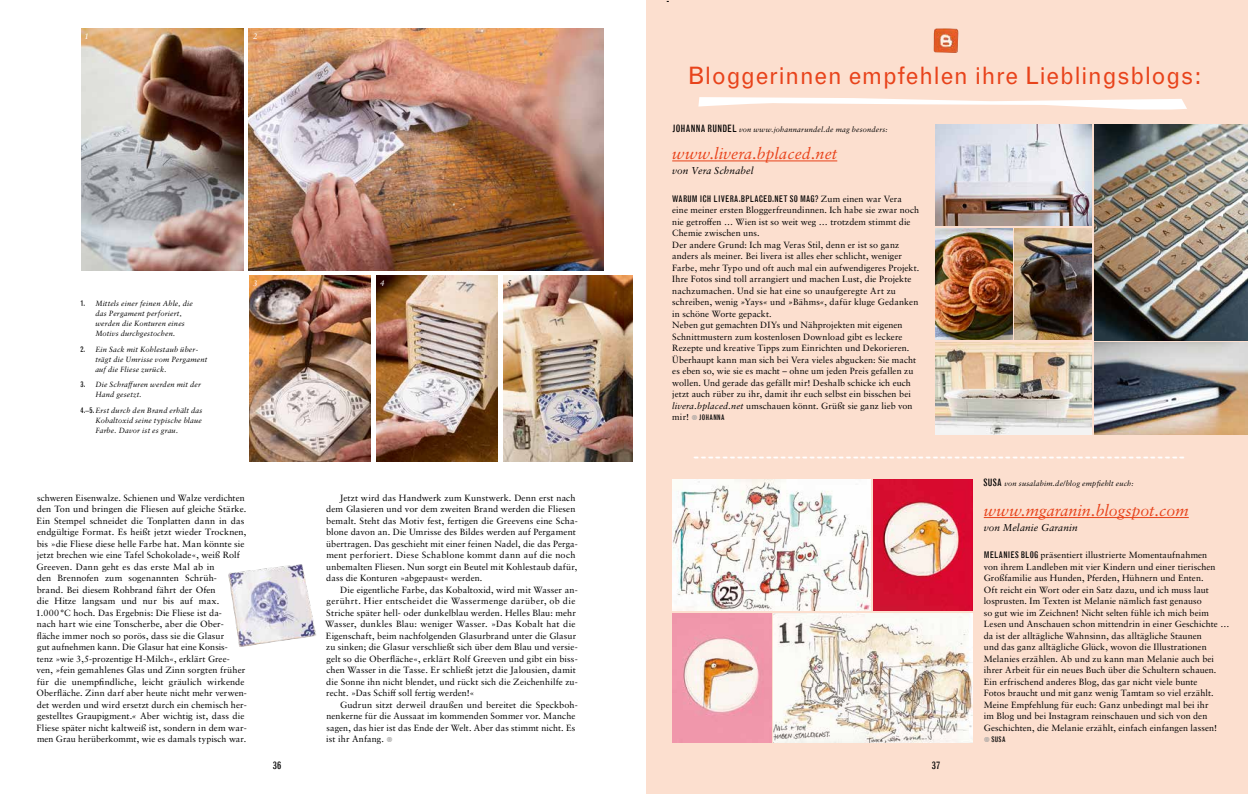
<style>
.page{position:relative;width:1248px;height:794px;background:#fff}
.page>*{position:absolute;margin:0;border:0;box-sizing:border-box;transform-origin:0 0}
.t1{font:24px "Grotesque";letter-spacing:.015em;color:#e8431b}
.t2{font:italic 16px "Sabon LT Pro";letter-spacing:.005em;color:#e8431b}
.t3{font:15px "HVD Poster";color:#fff}
.t4{font:italic 10px "Sabon LT Pro";letter-spacing:.015em;color:#000}
.t5{font:condensed 10px "Grotesque";color:#000}
.t6{font:9px/11.5px "Sabon LT Pro";letter-spacing:.01em;color:#000}
.t7{font:condensed 9px "Grotesque";letter-spacing:.025em;color:#000}
.t8{font:italic 8px "Sabon LT Pro";color:#fff}
.t9{font:italic 8px "Sabon LT Pro";color:#000}
.t10{font:italic 7.5px/10px "Sabon LT Pro";letter-spacing:.025em;color:#000}
.t11{font:condensed 7.5px "Grotesque";letter-spacing:.04em;color:#000}
.s1{font-family:"Grotesque";font-style:normal;font-stretch:condensed}
.s2{font-style:italic}
.s3{font-family:"Grotesque";font-style:normal;font-stretch:condensed;font-size:10px}
.s4{font-family:"Sabon LT Pro";font-stretch:normal}
.s5{font-family:"Sabon LT Pro";font-stretch:normal;font-size:9px}
.s6{font-family:"Grotesque";font-stretch:condensed}
</style>
<div class="page">
<img style="left:81px;top:28px;width:162px;height:242px">
<img style="left:249px;top:28px;width:354px;height:242px">
<img style="left:249px;top:276px;width:121px;height:185px">
<img style="left:376px;top:276px;width:121px;height:185px">
<img style="left:503px;top:276px;width:129px;height:185px">
<img style="left:228px;top:564px;width:88px;height:83px">
<div style="left:646px;top:0;width:601px;height:794px;background:#fcdfcf"></div>
<svg style="left:698px;top:97px;width:488px;height:13px"></svg>
<img style="left:933px;top:28px;width:25px;height:25px">
<hr style="left:983px;top:517px;width:205px;height:1px;background:#e8431b">
<hr style="left:672px;top:160px;width:165px;height:1px;background:#e8431b">
<img style="left:672px;top:479px;width:198px;height:131px">
<img style="left:672px;top:613px;width:99px;height:129px">
<img style="left:873px;top:479px;width:99px;height:132px">
<img style="left:774px;top:613px;width:198px;height:129px">
<img style="left:1094px;top:343px;width:153px;height:91px">
<img style="left:935px;top:343px;width:156px;height:91px">
<img style="left:1014px;top:229px;width:77px;height:111px">
<img style="left:935px;top:229px;width:77px;height:111px">
<img style="left:935px;top:124px;width:156px;height:101px">
<img style="left:1094px;top:125px;width:153px;height:215px">
<p class="t8" style="left:85px;top:31px;width:6px">1</p>
<p class="t8" style="left:253px;top:31px;width:6px">2</p>
<p class="t10" style="left:95px;top:298px;width:99px;text-indent:-15px"><span class="s1">1.</span> Mittels einer feinen Ahle, die das Pergament perforiert, werden die Konturen eines<br>Motivs durchgestochen.</p>
<p class="t10" style="left:95px;top:344px;width:113px;text-indent:-15px"><span class="s1">2.</span> Ein Sack mit Kohlestaub über&shy;trägt die Umrisse vom Pergament auf die Fliese zurück.</p>
<p class="t10" style="left:95px;top:379px;width:107px;text-indent:-15px"><span class="s1">3.</span> Die Schraffuren werden mit der<br>Hand gesetzt.</p>
<p class="t10" style="left:95px;top:405px;width:109px;text-align:justify;text-indent:-15px"><span class="s1">4.–5.</span>Erst durch den Brand erhält das Kobaltoxid seine typische blaue Farbe. Davor ist es grau.</p>
<p class="t8" style="left:253px;top:278px;width:6px">3</p>
<p class="t8" style="left:380px;top:278px;width:6px">4</p>
<p class="t9" style="left:507px;top:278px;width:6px">5</p>
<p class="t6" style="left:36px;top:491px;width:212px">schweren Eisenwalze. Schienen und Walze verdichten den Ton und bringen die Fliesen auf gleiche Stärke.<br>Ein Stempel schneidet die Tonplatten dann in das endgültige Format. Es heißt jetzt wieder Trocknen, bis »die Fliese diese helle Farbe hat. Man könnte sie jetzt brechen wie eine Tafel Schokolade«, weiß Rolf Greeven. Dann geht es das erste Mal ab in<br>den Brennofen zum sogenannten Schrüh-<br>brand. Bei diesem Rohbrand fährt der Ofen<br>die Hitze langsam und nur bis auf max.<br>1.000°C hoch. Das Ergebnis: Die Fliese ist da-<br>nach hart wie eine Tonscherbe, aber die Ober&shy;fläche immer noch so porös, dass sie die Glasur<br>gut aufnehmen kann. Die Glasur hat eine Konsis-<br>tenz »wie 3,5-prozentige H-Milch«, erklärt Gree-<br>ven, <span class="s2">»</span>fein gemahlenes Glas und Zinn sorgten früher für die unempfindliche, leicht gräulich wirkende Oberfläche. Zinn darf aber heute nicht mehr verwen&shy;det werden und wird ersetzt durch ein chemisch her&shy;gestelltes Graupigment.<span class="s2">«</span> Aber wichtig ist, dass die Fliese später nicht kaltweiß ist, sondern in dem war&shy;men Grau herüberkommt, wie es damals typisch war.</p>
<p class="t6" style="left:326px;top:491px;width:253px;text-indent:13px">Jetzt wird das Handwerk zum Kunstwerk. Denn erst nach dem Glasieren und vor dem zweiten Brand werden die Fliesen bemalt. Steht das Motiv fest, fertigen die Greevens eine Scha&shy;blone davon an. Die Umrisse des Bildes werden auf Pergament übertragen. Das geschieht mit einer feinen Nadel, die das Perga&shy;ment perforiert. Diese Schablone kommt dann auf die noch unbemalten Fliesen. Nun sorgt ein Beutel mit Kohlestaub dafür, dass die Konturen »abgepaust« werden.</p>
<p class="t6" style="left:325px;top:583px;width:254px;text-indent:15px">Die eigentliche Farbe, das Kobaltoxid, wird mit Wasser an&shy;gerührt. Hier entscheidet die Wassermenge darüber, ob die Striche später hell- oder dunkelblau werden. Helles Blau: mehr Wasser, dunkles Blau: weniger Wasser. »Das Kobalt hat die Eigenschaft, beim nachfolgenden Glasurbrand unter die Glasur zu sinken; die Glasur verschließt sich über dem Blau und versie&shy;gelt so die Oberfläche«, erklärt Rolf Greeven und gibt ein biss&shy;chen Wasser in die Tasse. Er schließt jetzt die Jalousien, damit die Sonne ihn nicht blendet, und rückt sich die Zeichenhilfe zu&shy;recht. »Das Schiff soll fertig werden!«</p>
<p class="t6" style="left:326px;top:698px;width:253px;text-indent:14px">Gudrun sitzt derweil draußen und bereitet die Speckboh&shy;nenkerne für die Aussaat im kommenden Sommer vor. Manche sagen, das hier ist das Ende der Welt. Aber das stimmt nicht. Es ist ihr Anfang.</p>
<h1 class="t1" style="left:687px;top:61px;width:515px">Bloggerinnen empfehlen ihre Lieblingsblogs:</h1>
<p class="t10" style="left:672px;top:124px;width:217px"><span class="s3">JOHANNA RUNDEL</span> von www.johannarundel.de mag besonders:</p>
<h2 class="t2" style="left:672px;top:144px;width:166px">www.livera.bplaced.net</h2>
<p class="t4" style="left:672px;top:164px;width:83px">von Vera Schnabel</p>
<p class="t7" style="left:672px;top:193px;width:231px">WARUM ICH LIVERA.BPLACED.NET SO MAG? <span class="s4">Zum einen war Vera</span></p>
<p class="t6" style="left:672px;top:204px;width:249px">eine meiner ersten Bloggerfreundinnen. Ich habe sie zwar noch nie getroffen … Wien ist so weit weg … trotzdem stimmt die Chemie zwischen uns.<br>Der andere Grund: Ich mag Veras Stil, denn er ist so ganz anders als meiner. Bei livera ist alles eher schlicht, weniger Farbe, mehr Typo und oft auch mal ein aufwendigeres Projekt.<br>Ihre Fotos sind toll arrangiert und machen Lust, die Projekte nachzumachen. Und sie hat eine so unaufgeregte Art zu schreiben, wenig <span class="s2">»</span>Yays<span class="s2">«</span> und <span class="s2">»</span>Bähms<span class="s2">«</span>, dafür kluge Gedanken in schöne Worte gepackt.<br>Neben gut gemachten DIYs und Nähprojekten mit eigenen Schnittmustern zum kostenlosen Download gibt es leckere Rezepte und kreative Tipps zum Einrichten und Dekorieren.<br>Überhaupt kann man sich bei Vera vieles abgucken: Sie macht es eben so, wie sie es macht – ohne um jeden Preis gefallen zu wollen. Und gerade das gefällt mir! Deshalb schicke ich euch jetzt auch rüber zu ihr, damit ihr euch selbst ein bisschen bei <span class="s2">livera.bplaced.net</span> umschauen könnt. Grüßt sie ganz lieb von</p>
<p class="t11" style="left:672px;top:413px;width:54px"><span class="s5">mir!</span> JOHANNA</p>
<h3 class="t3" style="left:692px;top:450px;width:494px">--------------------------------------------------------------------</h3>
<p class="t10" style="left:983px;top:478px;width:152px"><span class="s3">SUSA</span> von susalabim.de/blog empfiehlt euch:</p>
<h2 class="t2" style="left:983px;top:500px;width:206px">www.mgaranin.blogspot.com</h2>
<p class="t4" style="left:983px;top:521px;width:95px">von Melanie Garanin</p>
<p class="t6" style="left:983px;top:549px;width:247px"><span class="s6">MELANIES BLOG</span> präsentiert illustrierte Momentaufnahmen<br>von ihrem Landleben mit vier Kindern und einer tierischen Großfamilie aus Hunden, Pferden, Hühnern und Enten.<br>Oft reicht ein Wort oder ein Satz dazu, und ich muss laut losprusten. Im Texten ist Melanie nämlich fast genauso<br>so gut wie im Zeichnen! Nicht selten fühle ich mich beim Lesen und Anschauen schon mittendrin in einer Geschichte … da ist der alltägliche Wahnsinn, das alltägliche Staunen<br>und das ganz alltägliche Glück, wovon die Illustrationen Melanies erzählen. Ab und zu kann man Melanie auch bei ihrer Arbeit für ein neues Buch über die Schultern schauen.<br>Ein erfrischend anderes Blog, das gar nicht viele bunte<br>Fotos braucht und mit ganz wenig Tamtam so viel erzählt.<br>Meine Empfehlung für euch: Ganz unbedingt mal bei ihr<br>im Blog und bei Instagram reinschauen und sich von den Geschichten, die Melanie erzählt, einfach einfangen lassen!</p>
<p class="t11" style="left:991px;top:735px;width:16px">SUSA</p>
<p class="t5" style="left:273px;top:759px;width:10px">36</p>
<p class="t5" style="left:931px;top:759px;width:10px">37</p>
</div>
